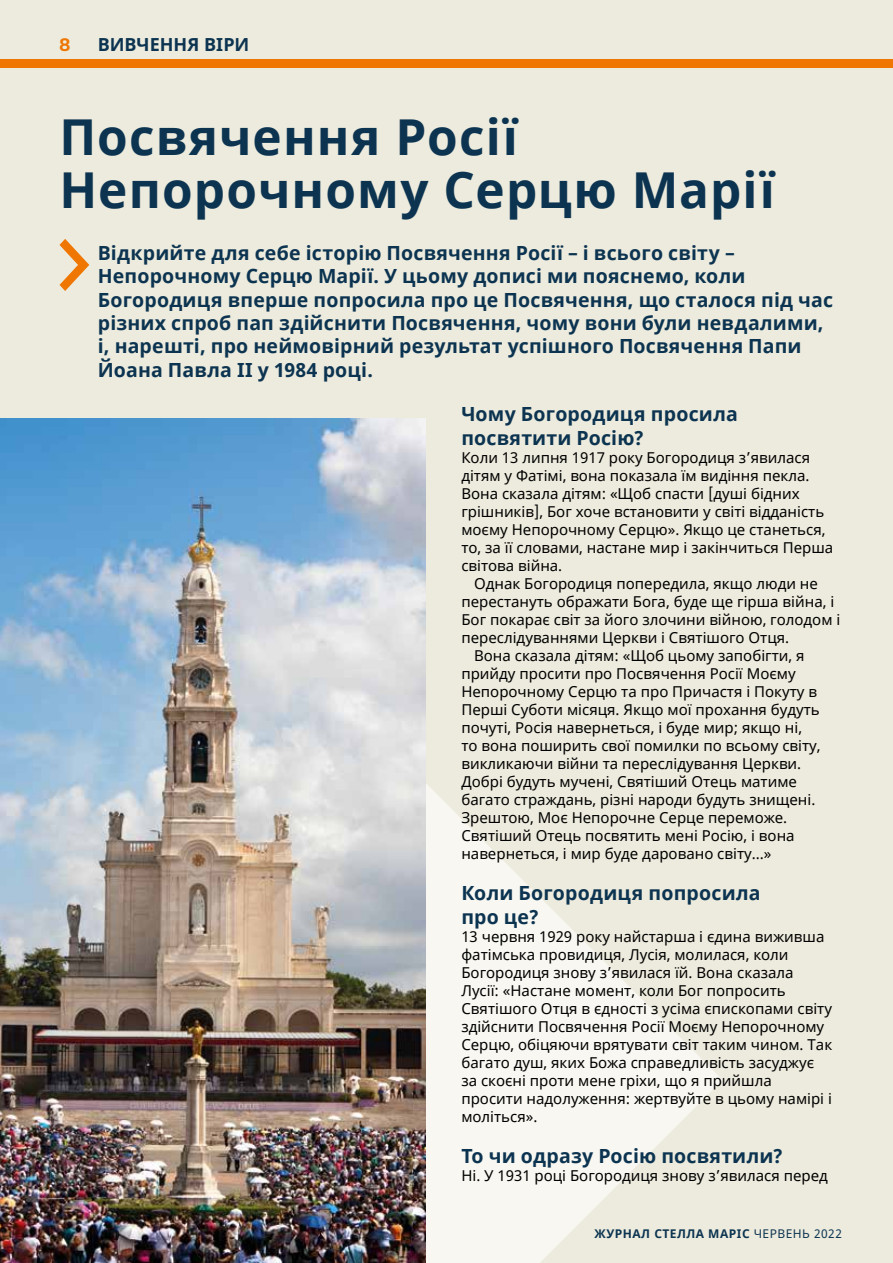
<style>
.page{position:relative;width:893px;height:1263px;background:#edebdd}
.page>*{position:absolute;margin:0;border:0;box-sizing:border-box;transform-origin:0 0}
.t1{font:700 49.5px/52.5px "Noto Sans";letter-spacing:.025em;color:#0c3451}
.t2{font:700 19.5px/23.4px "Noto Sans";letter-spacing:.01em;color:#0c3451}
.t3{font:700 18px "Noto Sans";color:#0c3451}
.t4{font:800 18px "Nunito Sans";color:#ee7601}
.t5{font:15px/18px "Noto Sans";color:#000}
.t6{font:700 12px "Noto Sans";letter-spacing:.04em;color:#0c3451}
.s1{font-weight:400}
</style>
<div class="page">
<svg style="left:425px;top:782px;width:297px;height:481px;fill:#f8f7f1"></svg>
<img style="left:0;top:419px;width:425px;height:844px">
<div style="left:0;top:60px;width:893px;height:8px;background:#ee7601"></div>
<svg style="left:60px;top:239px;width:29px;height:52px"></svg>
<p class="t4" style="left:60px;top:32px;width:12px">8</p>
<p class="t3" style="left:98px;top:32px;width:153px">ВИВЧЕННЯ ВІРИ</p>
<h1 class="t1" style="left:60px;top:112px;width:717px">Посвячення Росії<br>Непорочному Серцю Марії</h1>
<p class="t2" style="left:98px;top:241px;width:737px">Відкрийте для себе історію Посвячення Росії – і всього світу – Непорочному Серцю Марії. У цьому дописі ми пояснемо, коли Богородиця вперше попросила про це Посвячення, що сталося під час різних спроб пап здійснити Посвячення, чому вони були невдалими, і, нарешті, про неймовірний результат успішного Посвячення Папи Йоана Павла ІІ у 1984 році.</p>
<h2 class="t2" style="left:461px;top:403px;width:278px">Чому Богородиця просила посвятити Росію?</h2>
<p class="t5" style="left:461px;top:449px;width:373px">Коли 13 липня 1917 року Богородиця з’явилася дітям у Фатімі, вона показала їм видіння пекла.<br>Вона сказала дітям: «Щоб спасти [душі бідних грішників], Бог хоче встановити у світі відданість моєму Непорочному Серцю». Якщо це станеться, то, за її словами, настане мир і закінчиться Перша світова війна.</p>
<p class="t5" style="left:474px;top:575px;width:345px">Однак Богородиця попередила, якщо люди не</p>
<p class="t5" style="left:461px;top:593px;width:374px">перестануть ображати Бога, буде ще гірша війна, і</p>
<p class="t5" style="left:461px;top:611px;width:380px">Бог покарає світ за його злочини війною, голодом і</p>
<p class="t5" style="left:461px;top:629px;width:329px">переслідуваннями Церкви і Святішого Отця.</p>
<p class="t5" style="left:474px;top:647px;width:332px">Вона сказала дітям: «Щоб цьому запобігти, я</p>
<p class="t5" style="left:461px;top:665px;width:336px">прийду просити про Посвячення Росії Моєму</p>
<p class="t5" style="left:461px;top:683px;width:357px">Непорочному Серцю та про Причастя і Покуту в</p>
<p class="t5" style="left:461px;top:701px;width:360px">Перші Суботи місяця. Якщо мої прохання будуть</p>
<p class="t5" style="left:461px;top:719px;width:342px">почуті, Росія навернеться, і буде мир; якщо ні,</p>
<p class="t5" style="left:461px;top:737px;width:361px">то вона поширить свої помилки по всьому світу,</p>
<p class="t5" style="left:461px;top:755px;width:341px">викликаючи війни та переслідування Церкви.</p>
<p class="t5" style="left:461px;top:773px;width:337px">Добрі будуть мучені, Святіший Отець матиме</p>
<p class="t5" style="left:461px;top:791px;width:355px">багато страждань, різні народи будуть знищені.</p>
<p class="t5" style="left:461px;top:809px;width:327px">Зрештою, Моє Непорочне Серце переможе.</p>
<p class="t5" style="left:461px;top:827px;width:335px">Святіший Отець посвятить мені Росію, і вона</p>
<p class="t5" style="left:461px;top:845px;width:312px">навернеться, і мир буде даровано світу…»</p>
<h2 class="t2" style="left:461px;top:882px;width:301px">Коли Богородиця попросила про це?</h2>
<p class="t5" style="left:461px;top:928px;width:372px">13 червня 1929 року найстарша і єдина виживша фатімська провидиця, Лусія, молилася, коли Богородиця знову з’явилася їй. Вона сказала Лусії: «Настане момент, коли Бог попросить Святішого Отця в єдності з усіма єпископами світу здійснити Посвячення Росії Моєму Непорочному Серцю, обіцяючи врятувати світ таким чином. Так багато душ, яких Божа справедливість засуджує за скоєні проти мене гріхи, що я прийшла просити надолуження: жертвуйте в цьому намірі і моліться».</p>
<h2 class="t2" style="left:461px;top:1145px;width:323px">То чи одразу Росію посвятили?</h2>
<p class="t5" style="left:461px;top:1167px;width:368px">Ні. У 1931 році Богородиця знову з’явилася перед</p>
<p class="t6" style="left:595px;top:1225px;width:249px">ЖУРНАЛ СТЕЛЛА МАРІС <span class="s1">ЧЕРВЕНЬ 2022</span></p>
</div>
